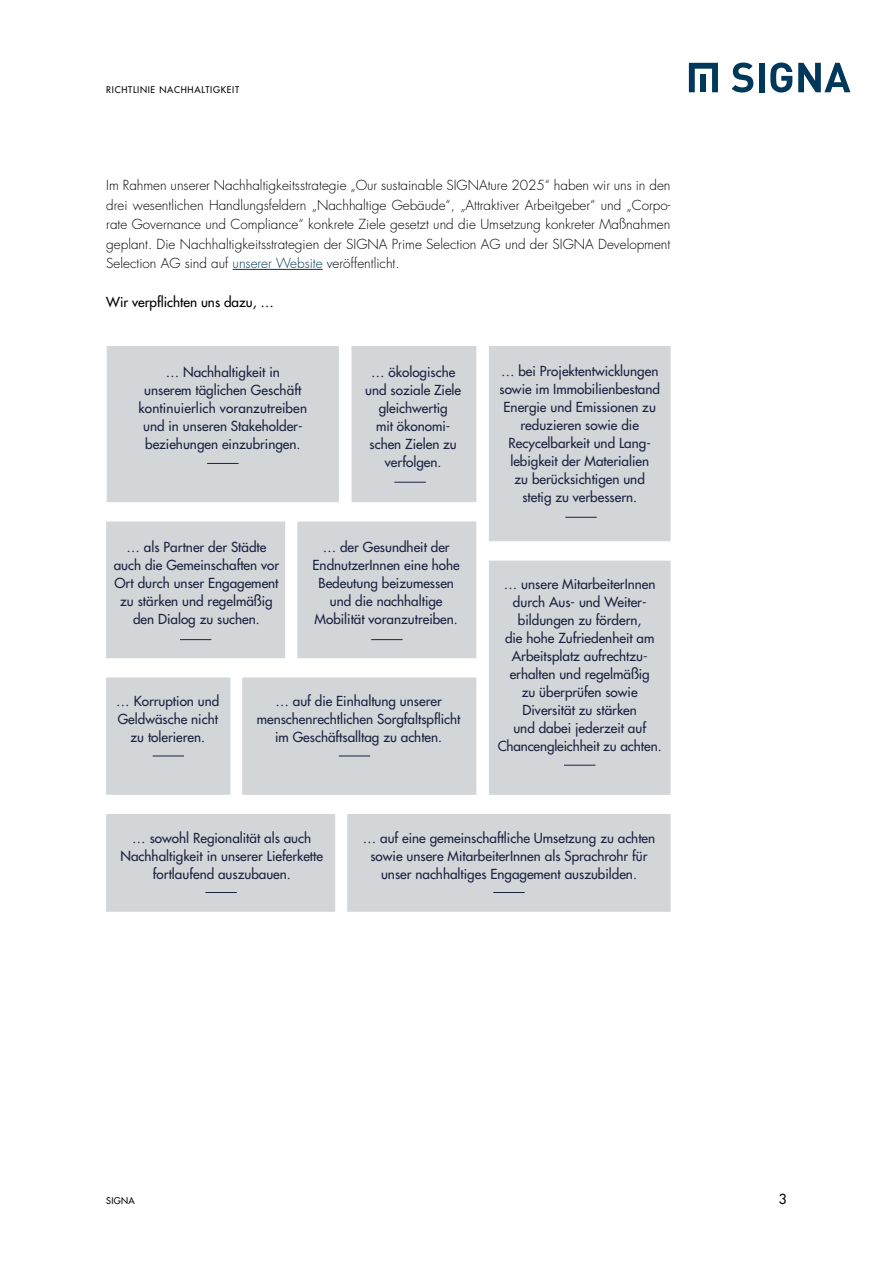
<style>
.page{position:relative;width:893px;height:1263px;background:#fff}
.page>*{position:absolute;margin:0;border:0;box-sizing:border-box;transform-origin:0 0}
.t1{font:500 13.5px/18px "Futura Std";color:#1b223e;text-align:center}
.t2{font:300 13.5px/19.5px "Futura Std";color:#000;text-align:justify}
.t3{font:500 13.5px "Futura Std";color:#000}
.t4{font:500 9px "Futura Std";letter-spacing:.08em;color:#000}
.s1{color:#00385b}
</style>
<div class="page">
<svg style="left:798px;top:63px;width:52px;height:29px"></svg>
<svg style="left:770px;top:63px;width:22px;height:30px"></svg>
<div style="left:759px;top:63px;width:6px;height:29px;background:#00385b"></div>
<svg style="left:732px;top:63px;width:21px;height:30px"></svg>
<svg style="left:689px;top:63px;width:29px;height:29px"></svg>
<hr style="left:233px;top:269px;width:90px;height:1px;background:#00385b">
<div style="left:107px;top:346px;width:232px;height:156px;background:#d3d6d9"></div>
<div style="left:352px;top:346px;width:124px;height:156px;background:#d3d6d9"></div>
<div style="left:106px;top:678px;width:124px;height:117px;background:#d3d6d9"></div>
<div style="left:242px;top:678px;width:234px;height:117px;background:#d3d6d9"></div>
<div style="left:489px;top:346px;width:181px;height:195px;background:#d3d6d9"></div>
<div style="left:489px;top:561px;width:181px;height:234px;background:#d3d6d9"></div>
<div style="left:106px;top:522px;width:179px;height:136px;background:#d3d6d9"></div>
<div style="left:106px;top:814px;width:229px;height:98px;background:#d3d6d9"></div>
<hr style="left:207px;top:463px;width:31px;height:1px;background:#1b223e">
<hr style="left:394px;top:482px;width:32px;height:1px;background:#1b223e">
<hr style="left:153px;top:756px;width:31px;height:1px;background:#1b223e">
<hr style="left:339px;top:756px;width:31px;height:1px;background:#1b223e">
<hr style="left:565px;top:517px;width:32px;height:1px;background:#1b223e">
<hr style="left:564px;top:765px;width:31px;height:1px;background:#1b223e">
<hr style="left:180px;top:639px;width:31px;height:1px;background:#1b223e">
<hr style="left:205px;top:892px;width:32px;height:1px;background:#1b223e">
<div style="left:297px;top:522px;width:179px;height:136px;background:#d3d6d9;border:1px solid #d3d6d9"></div>
<hr style="left:371px;top:639px;width:32px;height:1px;background:#1b223e">
<div style="left:347px;top:814px;width:323px;height:98px;background:#d3d6d9"></div>
<hr style="left:493px;top:892px;width:32px;height:1px;background:#1b223e">
<p class="t4" style="left:106px;top:84px;width:134px">RICHTLINIE NACHHALTIGKEIT</p>
<p class="t2" style="left:106px;top:176px;width:566px">Im Rahmen unserer Nachhaltigkeitsstrategie „Our sustainable SIGNAture 2025“ haben wir uns in den drei wesentlichen Handlungsfeldern „Nachhaltige Gebäude“, „Attraktiver Arbeitgeber“ und „Corpo&shy;rate Governance und Compliance“ konkrete Ziele gesetzt und die Umsetzung konkreter Maßnahmen geplant. Die Nachhaltigkeitsstrategien der SIGNA Prime Selection AG und der SIGNA Development Selection AG sind auf <span class="s1">unserer Website</span> veröffentlicht.</p>
<p class="t3" style="left:106px;top:294px;width:169px">Wir verpflichten uns dazu, …</p>
<p class="t1" style="left:139px;top:363px;width:170px">… Nachhaltigkeit in<br>unserem täglichen Geschäft kontinuierlich voranzutreiben und in unseren Stakeholder&shy;beziehungen einzubringen.</p>
<p class="t1" style="left:365px;top:363px;width:98px">… ökologische und soziale Ziele gleichwertig<br>mit ökonomi&shy;schen Zielen zu verfolgen.</p>
<p class="t1" style="left:114px;top:538px;width:167px">… als Partner der Städte auch die Gemeinschaften vor<br>Ort durch unser Engagement zu stärken und regelmäßig den Dialog zu suchen.</p>
<p class="t1" style="left:313px;top:538px;width:149px">… der Gesundheit der<br>EndnutzerInnen eine hohe<br>Bedeutung beizumessen und die nachhaltige<br>Mobilität voranzutreiben.</p>
<p class="t1" style="left:116px;top:692px;width:105px">… Korruption und<br>Geldwäsche nicht zu tolerieren.</p>
<p class="t1" style="left:257px;top:692px;width:205px">… auf die Einhaltung unserer menschenrechtlichen Sorgfaltspflicht im Geschäftsalltag zu achten.</p>
<p class="t1" style="left:499px;top:362px;width:162px">… bei Projektentwicklungen sowie im Immobilienbestand<br>Energie und Emissionen zu reduzieren sowie die<br>Recycelbarkeit und Lang&shy;lebigkeit der Materialien<br>zu berücksichtigen und stetig zu verbessern.</p>
<p class="t1" style="left:498px;top:575px;width:165px">… unsere MitarbeiterInnen durch Aus- und Weiter&shy;bildungen zu fördern,<br>die hohe Zufriedenheit am<br>Arbeitsplatz aufrechtzu&shy;erhalten und regelmäßig<br>zu überprüfen sowie<br>Diversität zu stärken<br>und dabei jederzeit auf<br>Chancengleichheit zu achten.</p>
<p class="t1" style="left:121px;top:829px;width:204px">… sowohl Regionalität als auch<br>Nachhaltigkeit in unserer Lieferkette fortlaufend auszubauen.</p>
<p class="t1" style="left:363px;top:828px;width:294px">… auf eine gemeinschaftliche Umsetzung zu achten sowie unsere MitarbeiterInnen als Sprachrohr für unser nachhaltiges Engagement auszubilden.</p>
<p class="t4" style="left:106px;top:1195px;width:30px">SIGNA</p>
<p class="t3" style="left:779px;top:1191px;width:9px">3</p>
</div>
